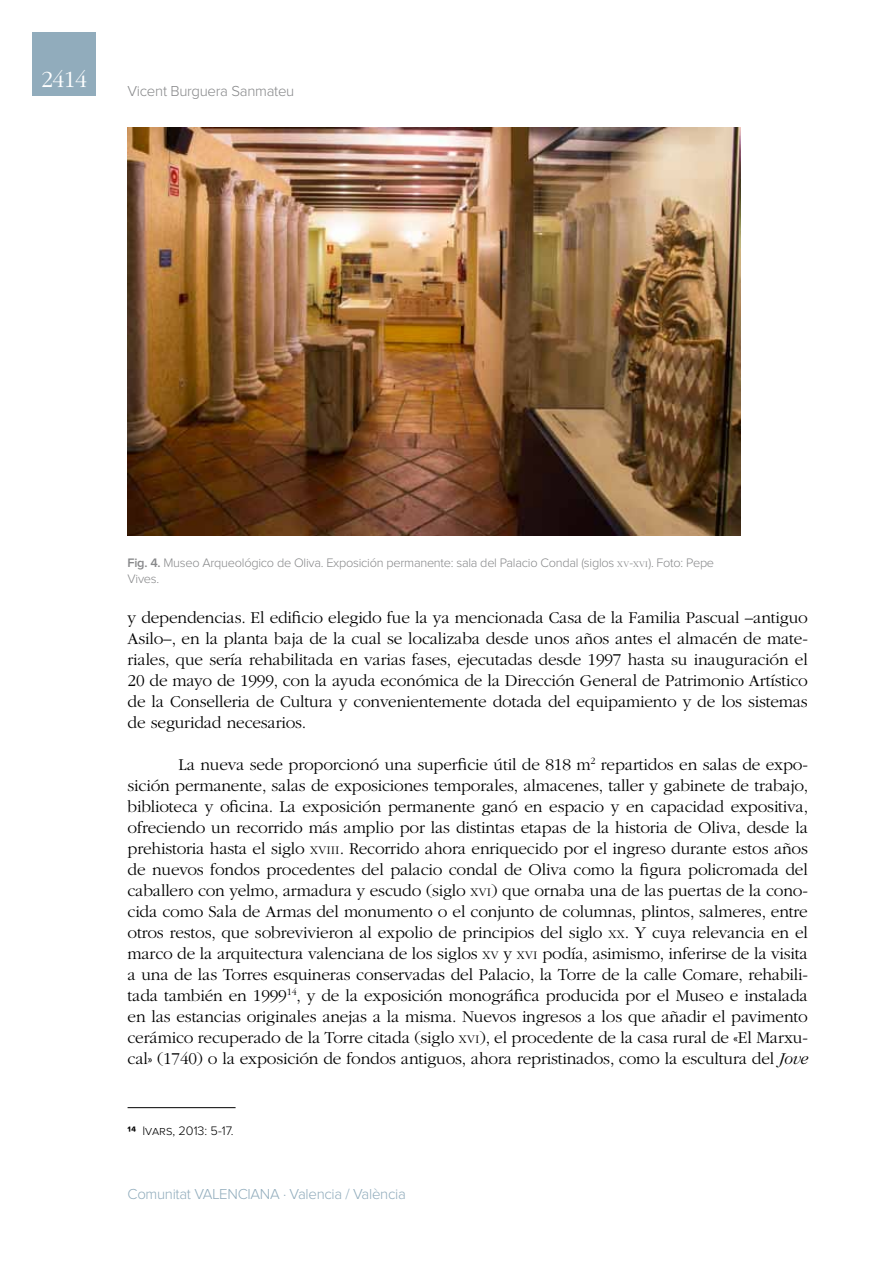
<style>
.page{position:relative;width:893px;height:1263px;background:#fff}
.page>*{position:absolute;margin:0;border:0;box-sizing:border-box;transform-origin:0 0}
.t1{font:300 24px "ITC Garamond Std";color:#fff}
.t2{font:300 17.25px/21px "ITC Garamond Std";letter-spacing:-.01em;color:#000;text-align:justify}
.t3{font:300 15px "Proxima Nova";letter-spacing:-.02em;color:#91acbc}
.t4{font:300 15px "Proxima Nova";letter-spacing:-.02em;color:#87888a}
.t5{font:300 12.75px/15.8px "Proxima Nova";letter-spacing:-.02em;color:#87888a}
.t6{font:300 12.75px "Proxima Nova";color:#000}
.s1{font-weight:600}
.s2{font-family:"ITC Garamond Std";font-size:8.85px}
.s3{font-size:12.15px}
.s4{font-style:italic}
.s5{font-weight:700}
</style>
<div class="page">
<div style="left:32px;top:32px;width:64px;height:64px;background:#91acbc"></div>
<hr style="left:128px;top:1107px;width:108px;height:1px;background:#000">
<img style="left:128px;top:128px;width:612px;height:408px">
<h1 class="t1" style="left:41px;top:67px;width:47px">2414</h1>
<p class="t4" style="left:128px;top:84px;width:168px">Vicent Burguera Sanmateu</p>
<p class="t5" style="left:128px;top:555px;width:588px"><span class="s1">Fig. 4.</span> Museo Arqueológico de Oliva. Exposición permanente: sala del Palacio Condal (siglos <span class="s2">xv</span>-<span class="s2">xvi</span>). Foto: Pepe<br>Vives.</p>
<p class="t2" style="left:128px;top:608px;width:682px">y dependencias. El edificio elegido fue la ya mencionada Casa de la Familia Pascual –antiguo Asilo–, en la planta baja de la cual se localizaba desde unos años antes el almacén de mate&shy;riales, que sería rehabilitada en varias fases, ejecutadas desde 1997 hasta su inauguración el 20 de mayo de 1999, con la ayuda económica de la Dirección General de Patrimonio Artístico de la Conselleria de Cultura y convenientemente dotada del equipamiento y de los sistemas de seguridad necesarios.</p>
<p class="t2" style="left:128px;top:755px;width:682px;text-indent:51px">La nueva sede proporcionó una superficie útil de 818 m<sup>2</sup> repartidos en salas de expo&shy;sición permanente, salas de exposiciones temporales, almacenes, taller y gabinete de trabajo, biblioteca y oficina. La exposición permanente ganó en espacio y en capacidad expositiva, ofreciendo un recorrido más amplio por las distintas etapas de la historia de Oliva, desde la prehistoria hasta el siglo <span class="s3">xviii</span>. Recorrido ahora enriquecido por el ingreso durante estos años de nuevos fondos procedentes del palacio condal de Oliva como la figura policromada del caballero con yelmo, armadura y escudo (siglo <span class="s3">xvi</span>) que ornaba una de las puertas de la cono&shy;cida como Sala de Armas del monumento o el conjunto de columnas, plintos, salmeres, entre otros restos, que sobrevivieron al expolio de principios del siglo <span class="s3">xx</span>. Y cuya relevancia en el marco de la arquitectura valenciana de los siglos <span class="s3">xv</span> y <span class="s3">xvi</span> podía, asimismo, inferirse de la visita a una de las Torres esquineras conservadas del Palacio, la Torre de la calle Comare, rehabili&shy;tada también en 1999<sup>14</sup>, y de la exposición monográfica producida por el Museo e instalada en las estancias originales anejas a la misma. Nuevos ingresos a los que añadir el pavimento cerámico recuperado de la Torre citada (siglo <span class="s3">xvi</span>), el procedente de la casa rural de «El Marxu&shy;cal» (1740) o la exposición de fondos antiguos, ahora repristinados, como la escultura del <span class="s4">Jove</span></p>
<p class="t6" style="left:128px;top:1125px;width:108px"><span class="s5">14</span> Ivars, 2013: 5-17.</p>
<p class="t3" style="left:128px;top:1187px;width:280px">Comunitat VALENCIANA · Valencia / València</p>
</div>
